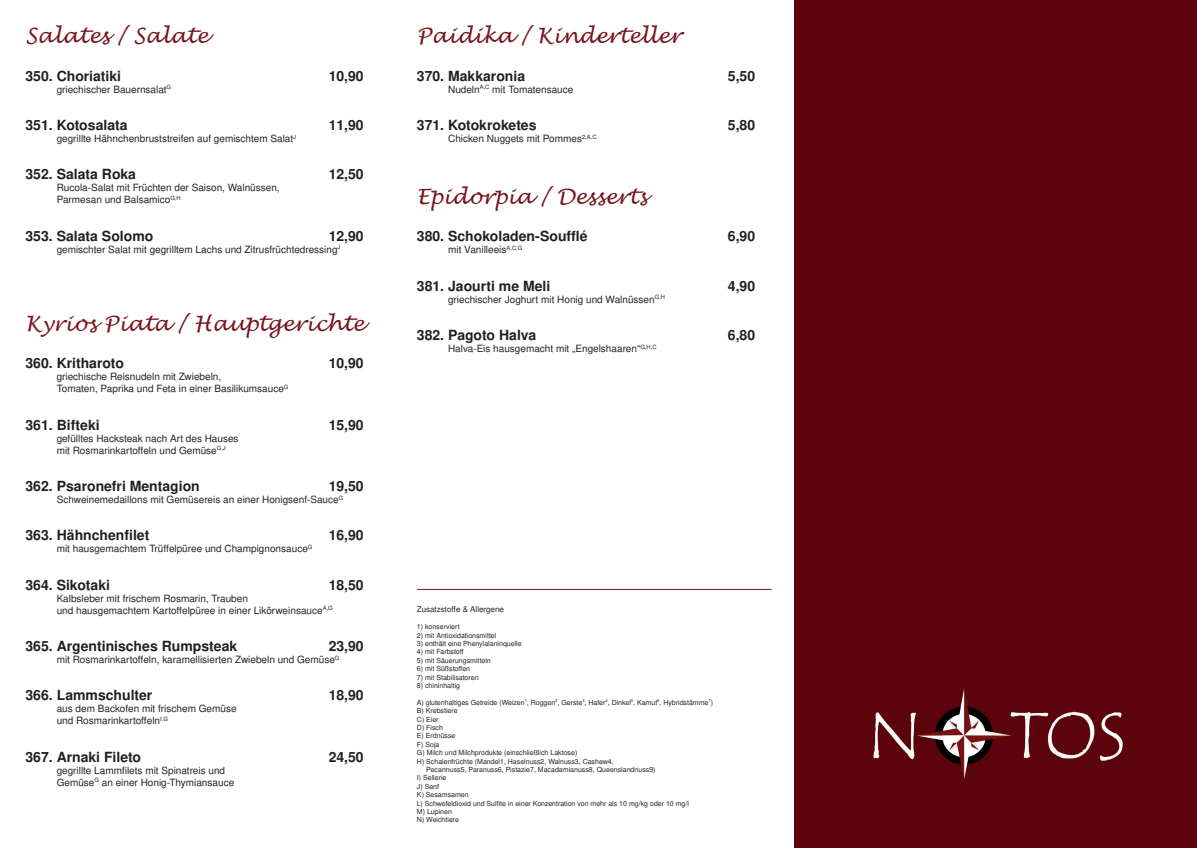
<style>
.page{position:relative;width:1197px;height:848px;background:#fff}
.page>*{position:absolute;margin:0;border:0;box-sizing:border-box;transform-origin:0 0}
.t1{font:italic 21px "Lucida Handwriting";color:#77151d}
.t2{font:700 14px "Nimbus San L";color:#231f20}
.t3{font:10px/12px "Nimbus San L";color:#231f20}
.t4{font:8px "Nimbus San L";color:#231f20}
.t5{font:7px "Nimbus San L";color:#231f20}
</style>
<div class="page">
<div style="left:794px;top:0;width:402px;height:848px;background:#5b040b"></div>
<hr style="left:417px;top:589px;width:354px;height:1px;background:#77151d">
<h1 class="t1" style="left:26px;top:23px;width:184px">Salates / Salate</h1>
<h2 class="t2" style="left:26px;top:66px;width:97px">350. Choriatiki</h2>
<h2 class="t2" style="left:328px;top:66px;width:37px">10,90</h2>
<p class="t3" style="left:57px;top:83px;width:116px">griechischer Bauernsalat<sup>G</sup></p>
<h2 class="t2" style="left:26px;top:115px;width:104px">351. Kotosalata</h2>
<h2 class="t2" style="left:328px;top:115px;width:37px">11,90</h2>
<p class="t3" style="left:57px;top:132px;width:241px">gegrillte Hähnchenbruststreifen auf gemischtem Salat<sup>J</sup></p>
<h2 class="t2" style="left:26px;top:164px;width:112px">352. Salata Roka</h2>
<h2 class="t2" style="left:328px;top:164px;width:37px">12,50</h2>
<p class="t3" style="left:57px;top:182px;width:224px">Rucola-Salat mit Früchten der Saison, Walnüssen,<br>Parmesan und Balsamico<sup>G,H</sup></p>
<h2 class="t2" style="left:26px;top:226px;width:129px">353. Salata Solomo</h2>
<h2 class="t2" style="left:328px;top:226px;width:37px">12,90</h2>
<p class="t3" style="left:57px;top:243px;width:285px">gemischter Salat mit gegrilltem Lachs und Zitrusfrüchtedressing<sup>J</sup></p>
<h1 class="t1" style="left:26px;top:311px;width:340px">Kyrios Piata / Hauptgerichte</h1>
<h2 class="t2" style="left:26px;top:353px;width:100px">360. Kritharoto</h2>
<h2 class="t2" style="left:328px;top:353px;width:37px">10,90</h2>
<p class="t3" style="left:57px;top:370px;width:233px">griechische Reisnudeln mit Zwiebeln,<br>Tomaten, Paprika und Feta in einer Basilikumsauce<sup>G</sup></p>
<h2 class="t2" style="left:26px;top:415px;width:76px">361. Bifteki</h2>
<h2 class="t2" style="left:328px;top:415px;width:37px">15,90</h2>
<p class="t3" style="left:57px;top:432px;width:183px">gefülltes Hacksteak nach Art des Hauses mit Rosmarinkartoffeln und Gemüse<sup>G,J</sup></p>
<h2 class="t2" style="left:26px;top:476px;width:176px">362. Psaronefri Mentagion</h2>
<h2 class="t2" style="left:328px;top:476px;width:37px">19,50</h2>
<p class="t3" style="left:57px;top:493px;width:288px">Schweinemedaillons mit Gemüsereis an einer Honigsenf-Sauce<sup>G</sup></p>
<h2 class="t2" style="left:26px;top:525px;width:125px">363. Hähnchenfilet</h2>
<h2 class="t2" style="left:328px;top:525px;width:37px">16,90</h2>
<p class="t3" style="left:57px;top:542px;width:257px">mit hausgemachtem Trüffelpüree und Champignonsauce<sup>G</sup></p>
<h2 class="t2" style="left:26px;top:574px;width:86px">364. Sikotaki</h2>
<h2 class="t2" style="left:328px;top:574px;width:37px">18,50</h2>
<p class="t3" style="left:57px;top:592px;width:277px">Kalbsleber mit frischem Rosmarin, Trauben<br>und hausgemachtem Kartoffelpüree in einer Likörweinsauce<sup>A,G</sup></p>
<h2 class="t2" style="left:26px;top:636px;width:213px">365. Argentinisches Rumpsteak</h2>
<h2 class="t2" style="left:328px;top:636px;width:37px">23,90</h2>
<p class="t3" style="left:57px;top:653px;width:284px">mit Rosmarinkartoffeln, karamellisierten Zwiebeln und Gemüse<sup>G</sup></p>
<h2 class="t2" style="left:26px;top:685px;width:128px">366. Lammschulter</h2>
<h2 class="t2" style="left:328px;top:685px;width:37px">18,90</h2>
<p class="t3" style="left:57px;top:702px;width:181px">aus dem Backofen mit frischem Gemüse und Rosmarinkartoffeln<sup>I,G</sup></p>
<h2 class="t2" style="left:26px;top:746px;width:117px">367. Arnaki Fileto</h2>
<h2 class="t2" style="left:328px;top:746px;width:37px">24,50</h2>
<p class="t3" style="left:57px;top:763px;width:179px">gegrillte Lammfilets mit Spinatreis und<br>Gemüse<sup>G</sup> an einer Honig-Thymiansauce</p>
<h1 class="t1" style="left:417px;top:23px;width:266px">Paidika / Kinderteller</h1>
<h2 class="t2" style="left:417px;top:66px;width:110px">370. Makkaronia</h2>
<h2 class="t2" style="left:727px;top:66px;width:29px">5,50</h2>
<p class="t3" style="left:448px;top:83px;width:127px">Nudeln<sup>A,C</sup> mit Tomatensauce</p>
<h2 class="t2" style="left:417px;top:115px;width:121px">371. Kotokroketes</h2>
<h2 class="t2" style="left:727px;top:115px;width:29px">5,80</h2>
<p class="t3" style="left:448px;top:132px;width:150px">Chicken Nuggets mit Pommes<sup>2,A,C</sup></p>
<h1 class="t1" style="left:417px;top:184px;width:232px">Epidorpia / Desserts</h1>
<h2 class="t2" style="left:417px;top:226px;width:172px">380. Schokoladen-Soufflé</h2>
<h2 class="t2" style="left:727px;top:226px;width:29px">6,90</h2>
<p class="t3" style="left:448px;top:243px;width:76px">mit Vanilleeis<sup>A,C,G</sup></p>
<h2 class="t2" style="left:417px;top:276px;width:135px">381. Jaourti me Meli</h2>
<h2 class="t2" style="left:727px;top:276px;width:29px">4,90</h2>
<p class="t3" style="left:448px;top:293px;width:218px">griechischer Joghurt mit Honig und Walnüssen<sup>G,H</sup></p>
<h2 class="t2" style="left:417px;top:325px;width:121px">382. Pagoto Halva</h2>
<h2 class="t2" style="left:727px;top:325px;width:29px">6,80</h2>
<p class="t3" style="left:448px;top:342px;width:210px">Halva-Eis hausgemacht mit „Engelshaaren“<sup>G,H,C</sup></p>
<p class="t4" style="left:417px;top:603px;width:88px">Zusatzstoffe &amp; Allergene</p>
<p class="t5" style="left:417px;top:621px;width:44px">1) konserviert</p>
<p class="t5" style="left:417px;top:630px;width:81px">2) mit Antioxidationsmittel</p>
<p class="t5" style="left:417px;top:638px;width:106px">3) enthält eine Phenylalaninquelle</p>
<p class="t5" style="left:417px;top:647px;width:48px">4) mit Farbstoff</p>
<p class="t5" style="left:417px;top:655px;width:75px">5) mit Säuerungsmitteln</p>
<p class="t5" style="left:417px;top:663px;width:55px">6) mit Süßstoffen</p>
<p class="t5" style="left:417px;top:672px;width:63px">7) mit Stabilisatoren</p>
<p class="t5" style="left:417px;top:680px;width:45px">8) chininhaltig</p>
<p class="t5" style="left:417px;top:697px;width:297px">A) glutenhaltiges Getreide (Weizen<sup>1</sup>, Roggen<sup>2</sup>, Gerste<sup>3</sup>, Hafer<sup>4</sup>, Dinkel<sup>5</sup>, Kamut<sup>6</sup>, Hybridstämme<sup>7</sup>)</p>
<p class="t5" style="left:417px;top:705px;width:42px">B) Krebstiere</p>
<p class="t5" style="left:417px;top:714px;width:23px">C) Eier</p>
<p class="t5" style="left:417px;top:722px;width:27px">D) Fisch</p>
<p class="t5" style="left:417px;top:731px;width:40px">E) Erdnüsse</p>
<p class="t5" style="left:417px;top:739px;width:24px">F) Soja</p>
<p class="t5" style="left:417px;top:747px;width:162px">G) Milch und Milchprodukte (einschließlich Laktose)</p>
<p class="t5" style="left:417px;top:756px;width:198px">H) Schalenfrüchte (Mandel1, Haselnuss2, Walnuss3, Cashew4,</p>
<p class="t5" style="left:426px;top:764px;width:231px">Pecannuss5, Paranuss6, Pistazie7, Macadamianuss8, Queenslandnuss9)</p>
<p class="t5" style="left:417px;top:773px;width:31px">I) Sellerie</p>
<p class="t5" style="left:417px;top:781px;width:24px">J) Senf</p>
<p class="t5" style="left:417px;top:789px;width:53px">K) Sesamsamen</p>
<p class="t5" style="left:417px;top:798px;width:274px">L) Schwefeldioxid und Sulfite in einer Konzentration von mehr als 10 mg/kg oder 10 mg/l</p>
<p class="t5" style="left:417px;top:806px;width:36px">M) Lupinen</p>
<p class="t5" style="left:417px;top:815px;width:44px">N) Weichtiere</p>
</div>
